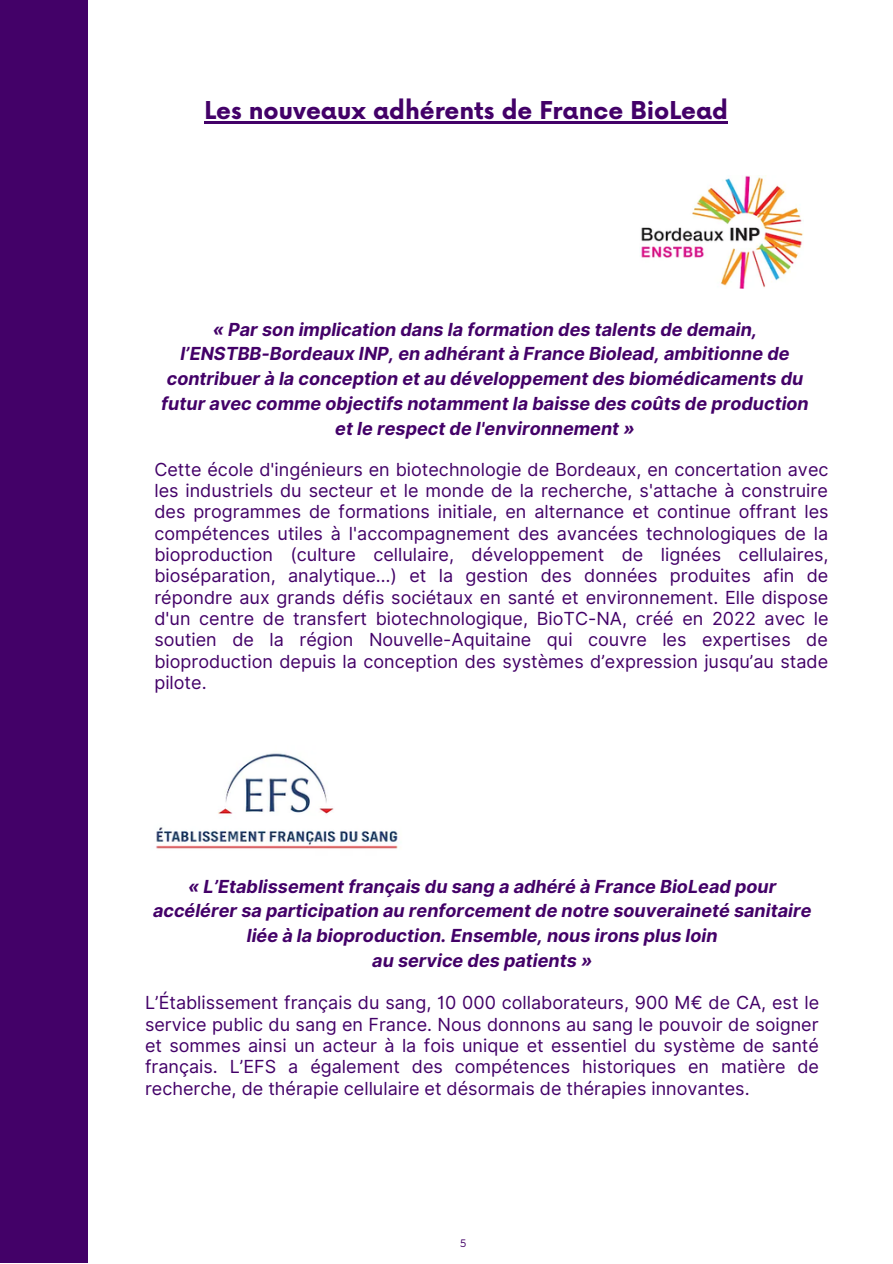
<style>
.page{position:relative;width:893px;height:1264px;background:#fff}
.page>*{position:absolute;margin:0;border:0;box-sizing:border-box;transform-origin:0 0}
.t1{font:700 24px "Now";color:#430168}
.t2{font:18px/21.3px "Inter";color:#430168;text-align:justify}
.t3{font:italic 700 18px/24.8px "Inter";color:#430168;text-align:center}
.t4{font:10.2px "Now";color:#430168}
</style>
<div class="page">
<hr style="left:204px;top:122px;width:524px;height:2px;background:#430168">
<div style="left:0;top:0;width:88px;height:1262px;background:#430168"></div>
<img style="left:156px;top:753px;width:242px;height:96px">
<img style="left:641px;top:175px;width:162px;height:114px">
<h1 class="t1" style="left:204px;top:98px;width:525px">Les nouveaux adhérents de France BioLead</h1>
<p class="t3" style="left:161px;top:317px;width:649px">« Par son implication dans la formation des talents de demain, l’ENSTBB-Bordeaux INP, en adhérant à France Biolead, ambitionne de contribuer à la conception et au développement des biomédicaments du futur avec comme objectifs notamment la baisse des coûts de production et le respect de l'environnement »</p>
<p class="t2" style="left:154px;top:458px;width:675px">Cette école d'ingénieurs en biotechnologie de Bordeaux, en concertation avec les industriels du secteur et le monde de la recherche, s'attache à construire des programmes de formations initiale, en alternance et continue offrant les compétences utiles à l'accompagnement des avancées technologiques de la bioproduction (culture cellulaire, développement de lignées cellulaires, bioséparation, analytique…) et la gestion des données produites afin de répondre aux grands défis sociétaux en santé et environnement. Elle dispose d'un centre de transfert biotechnologique, BioTC-NA, créé en 2022 avec le soutien de la région Nouvelle-Aquitaine qui couvre les expertises de bioproduction depuis la conception des systèmes d’expression jusqu’au stade pilote.</p>
<p class="t3" style="left:153px;top:873px;width:660px">« L’Etablissement français du sang a adhéré à France BioLead pour accélérer sa participation au renforcement de notre souveraineté sanitaire liée à la bioproduction. Ensemble, nous irons plus loin<br>au service des patients »</p>
<p class="t2" style="left:145px;top:992px;width:675px">L’Établissement français du sang, 10 000 collaborateurs, 900 M€ de CA, est le service public du sang en France. Nous donnons au sang le pouvoir de soigner et sommes ainsi un acteur à la fois unique et essentiel du système de santé français. L’EFS a également des compétences historiques en matière de recherche, de thérapie cellulaire et désormais de thérapies innovantes.</p>
<p class="t4" style="left:460px;top:1237px;width:8px">5</p>
</div>
